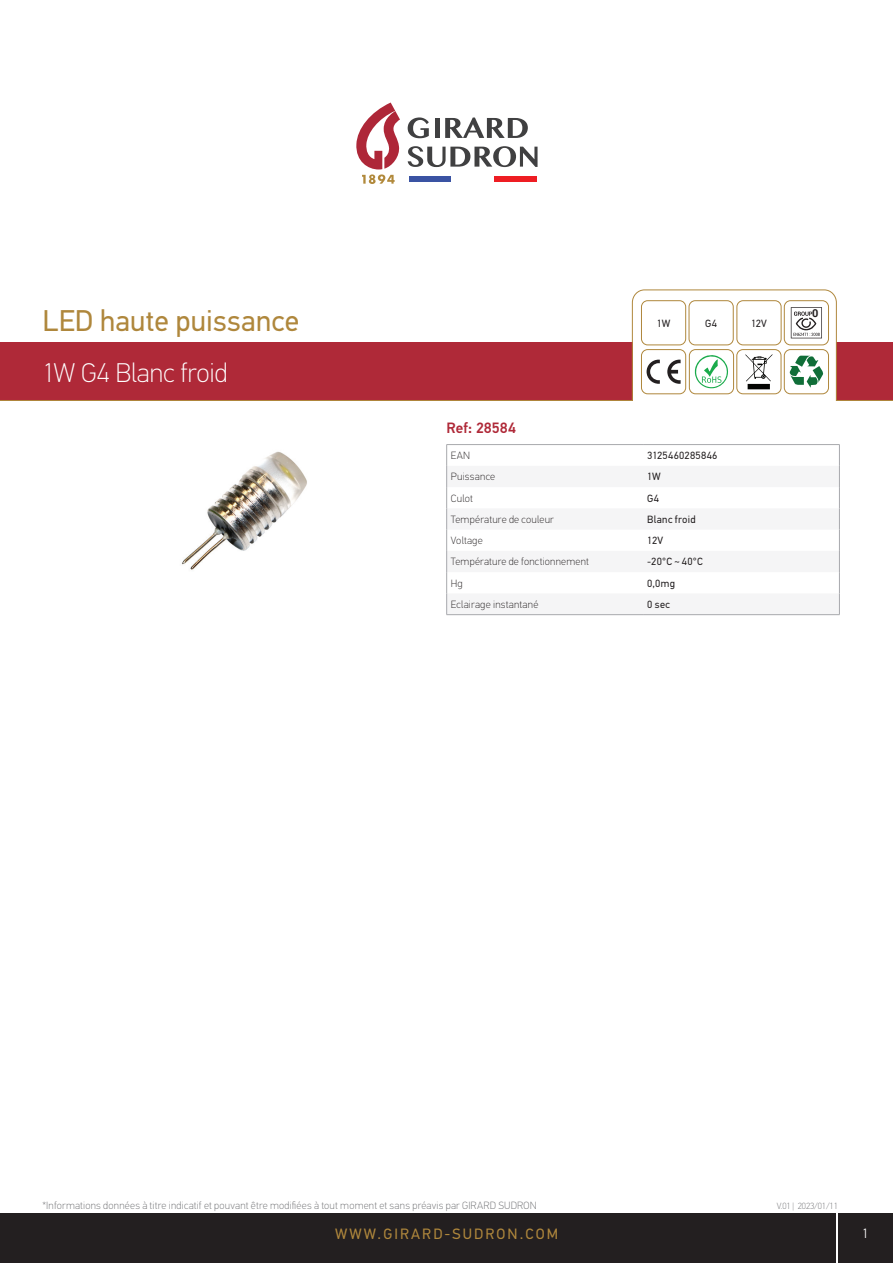
<style>
.page{position:relative;width:893px;height:1263px;background:#fff}
.page>*{position:absolute;margin:0;border:0;box-sizing:border-box;transform-origin:0 0}
.t1{font:30px "PF Din Text Pro";letter-spacing:.005em;color:#af873c}
.t2{font:100 27px "PF Din Text Pro";letter-spacing:-.005em;color:#fff}
.t3{font:15px "PF Din Text Pro";letter-spacing:.14em;color:#af873c}
.t4{font:500 15px "PF Din Text Pro";letter-spacing:.005em;color:#af2938}
.t5{font:300 13.5px "PF Din Text Pro";color:#fff}
.t6{font:700 10.95px "Roboto";color:#231f20}
.t7{font:100 10.5px "PF Din Text Pro";letter-spacing:.02em;color:#6c6d70}
.t8{font:100 10.5px "PF Din Text Pro";letter-spacing:.02em;color:#231f20}
.t9{font:10.5px "PF Din Text Pro";letter-spacing:.025em;color:#231f20}
.t10{font:100 9px "PF Din Text Pro";letter-spacing:-.01em;color:#6c6d70}
</style>
<div class="page">
<div style="left:0;top:1213px;width:836px;height:50px;background:#231f20"></div>
<div style="left:838px;top:1213px;width:55px;height:50px;background:#231f20"></div>
<svg style="left:0;top:290px;width:893px;height:111px"></svg>
<div style="left:409px;top:177px;width:43px;height:5px;background:#3a53a3"></div>
<div style="left:494px;top:177px;width:43px;height:5px;background:#ee1d23"></div>
<svg style="left:408px;top:117px;width:21px;height:21px"></svg>
<div style="left:435px;top:118px;width:5px;height:20px;background:#404041"></div>
<svg style="left:445px;top:118px;width:83px;height:20px"></svg>
<svg style="left:408px;top:146px;width:129px;height:21px"></svg>
<svg style="left:356px;top:103px;width:44px;height:81px"></svg>
<hr style="left:446px;top:614px;width:197px;height:1px;background:#a8a9ad">
<hr style="left:643px;top:614px;width:197px;height:1px;background:#a8a9ad">
<hr style="left:446px;top:444px;width:197px;height:1px;background:#a8a9ad">
<hr style="left:643px;top:444px;width:197px;height:1px;background:#a8a9ad">
<svg style="left:446px;top:445px;width:1px;height:169px"></svg>
<svg style="left:839px;top:445px;width:1px;height:169px"></svg>
<div style="left:784px;top:300px;width:45px;height:45px;border:1px solid #af873c;border-radius:6px"></div>
<div style="left:737px;top:300px;width:44px;height:45px;border:1px solid #af873c;border-radius:6px"></div>
<div style="left:641px;top:300px;width:45px;height:45px;border:1px solid #af873c;border-radius:6px"></div>
<div style="left:689px;top:300px;width:44px;height:45px;border:1px solid #af873c;border-radius:6px"></div>
<div style="left:737px;top:349px;width:44px;height:45px;border:1px solid #af873c;border-radius:6px"></div>
<div style="left:689px;top:349px;width:45px;height:45px;border:1px solid #af873c;border-radius:6px"></div>
<div style="left:784px;top:349px;width:45px;height:45px;border:1px solid #af873c;border-radius:6px"></div>
<svg style="left:789px;top:356px;width:34px;height:32px"></svg>
<svg style="left:745px;top:354px;width:27px;height:35px"></svg>
<svg style="left:695px;top:355px;width:33px;height:33px"></svg>
<div style="left:641px;top:349px;width:45px;height:45px;border:1px solid #af873c;border-radius:6px"></div>
<svg style="left:647px;top:360px;width:13px;height:24px"></svg>
<svg style="left:667px;top:360px;width:14px;height:24px"></svg>
<svg style="left:791px;top:307px;width:31px;height:31px"></svg>
<img style="left:182px;top:451px;width:125px;height:119px">
<h1 class="t1" style="left:43px;top:303px;width:258px">LED haute puissance</h1>
<h2 class="t2" style="left:43px;top:357px;width:186px">1W G4 Blanc froid</h2>
<h3 class="t4" style="left:446px;top:419px;width:71px">Ref: 28584</h3>
<p class="t9" style="left:657px;top:317px;width:15px">1W</p>
<p class="t9" style="left:705px;top:317px;width:13px">G4</p>
<p class="t9" style="left:751px;top:317px;width:17px">12V</p>
<p class="t8" style="left:451px;top:449px;width:21px">EAN</p>
<p class="t9" style="left:647px;top:449px;width:72px">3125460285846</p>
<p class="t8" style="left:451px;top:471px;width:46px">Puissance</p>
<p class="t9" style="left:647px;top:471px;width:15px">1W</p>
<p class="t8" style="left:451px;top:492px;width:23px">Culot</p>
<p class="t9" style="left:647px;top:492px;width:13px">G4</p>
<p class="t8" style="left:451px;top:513px;width:104px">Température de couleur</p>
<p class="t9" style="left:647px;top:513px;width:50px">Blanc froid</p>
<p class="t8" style="left:451px;top:535px;width:33px">Voltage</p>
<p class="t9" style="left:647px;top:534px;width:17px">12V</p>
<p class="t8" style="left:451px;top:556px;width:139px">Température de fonctionnement</p>
<p class="t9" style="left:647px;top:556px;width:57px">-20°C ~ 40°C</p>
<p class="t8" style="left:451px;top:577px;width:13px">Hg</p>
<p class="t9" style="left:647px;top:577px;width:29px">0,0mg</p>
<p class="t8" style="left:451px;top:598px;width:89px">Eclairage instantané</p>
<p class="t9" style="left:647px;top:598px;width:24px">0 sec</p>
<p class="t6" style="left:812px;top:306px;width:8px">0</p>
<p class="t7" style="left:43px;top:1199px;width:496px">*Informations données à titre indicatif et pouvant être modifiées à tout moment et sans préavis par GIRARD SUDRON</p>
<p class="t10" style="left:777px;top:1201px;width:63px">V.01 | 2023/01/11</p>
<h3 class="t3" style="left:335px;top:1224px;width:224px">WWW.GIRARD-SUDRON.COM</h3>
<p class="t5" style="left:862px;top:1226px;width:8px">1</p>
</div>
